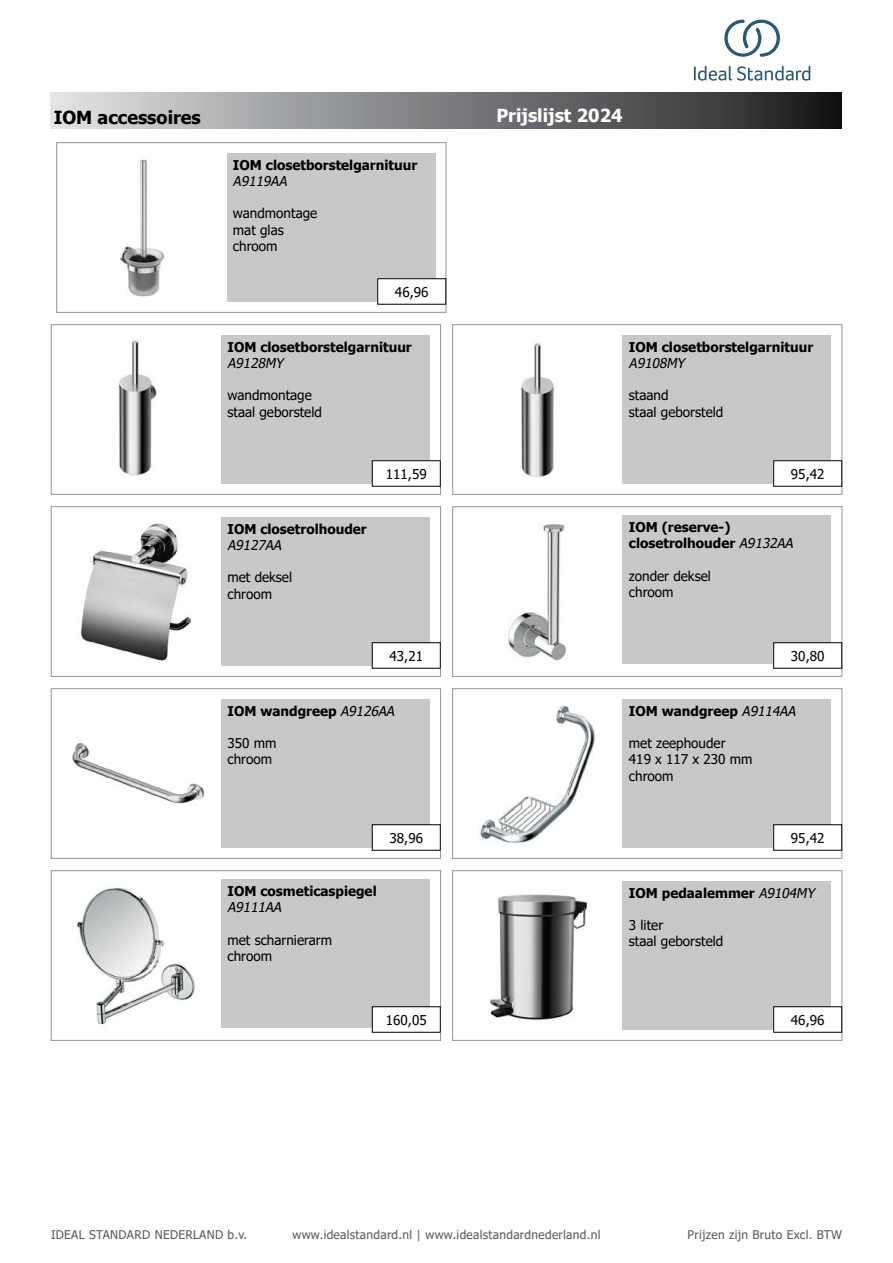
<style>
.page{position:relative;width:893px;height:1263px;background:#fff}
.page>*{position:absolute;margin:0;border:0;box-sizing:border-box;transform-origin:0 0}
.t1{font:700 18px "Tahoma";color:#000}
.t2{font:700 18px "Tahoma";color:#fff}
.t3{font:13.5px/16.2px "Tahoma";color:#000}
.t4{font:700 13.5px/16.2px "Tahoma";color:#000}
.t5{font:italic 13.5px "Tahoma";color:#000}
.t6{font:12px "Tahoma";letter-spacing:.025em;color:#58595b}
.s1{font-weight:400;font-style:italic}
</style>
<div class="page">
<div style="left:51px;top:92px;width:791px;height:37px;background:linear-gradient(to right,#dee1e3,#1a1a1b)"></div>
<div style="left:51px;top:870px;width:390px;height:170px;border:1px solid #939598"></div>
<img style="left:76px;top:888px;width:119px;height:139px">
<div style="left:221px;top:879px;width:209px;height:149px;background:#c7c8ca"></div>
<div style="left:452px;top:870px;width:390px;height:170px;border:1px solid #939598"></div>
<img style="left:490px;top:894px;width:98px;height:126px">
<div style="left:622px;top:881px;width:209px;height:149px;background:#c7c8ca"></div>
<div style="left:452px;top:688px;width:390px;height:170px;border:1px solid #939598"></div>
<img style="left:480px;top:705px;width:115px;height:138px">
<div style="left:622px;top:699px;width:209px;height:149px;background:#c7c8ca"></div>
<div style="left:51px;top:688px;width:390px;height:170px;border:1px solid #939598"></div>
<img style="left:72px;top:743px;width:132px;height:61px">
<div style="left:221px;top:699px;width:209px;height:149px;background:#c7c8ca"></div>
<div style="left:452px;top:506px;width:390px;height:170px;border:1px solid #939598"></div>
<img style="left:508px;top:524px;width:58px;height:137px">
<div style="left:622px;top:515px;width:209px;height:149px;background:#c7c8ca"></div>
<div style="left:51px;top:506px;width:390px;height:170px;border:1px solid #939598"></div>
<img style="left:80px;top:523px;width:112px;height:138px">
<div style="left:221px;top:517px;width:209px;height:149px;background:#c7c8ca"></div>
<div style="left:452px;top:324px;width:390px;height:171px;border:1px solid #939598"></div>
<img style="left:521px;top:343px;width:34px;height:134px">
<div style="left:622px;top:335px;width:209px;height:149px;background:#c7c8ca"></div>
<div style="left:51px;top:324px;width:390px;height:171px;border:1px solid #939598"></div>
<img style="left:118px;top:340px;width:39px;height:136px">
<div style="left:221px;top:335px;width:209px;height:149px;background:#c7c8ca"></div>
<div style="left:56px;top:142px;width:390px;height:171px;border:1px solid #939598"></div>
<img style="left:120px;top:159px;width:45px;height:138px">
<div style="left:227px;top:153px;width:208px;height:149px;background:#c7c8ca"></div>
<div style="left:372px;top:1007px;width:68px;height:25px;background:#fff"></div>
<div style="left:372px;top:1006px;width:68px;height:26px;border:1px solid #000"></div>
<div style="left:774px;top:1007px;width:68px;height:25px;background:#fff"></div>
<div style="left:773px;top:1006px;width:69px;height:26px;border:1px solid #000"></div>
<div style="left:774px;top:825px;width:68px;height:25px;background:#fff"></div>
<div style="left:773px;top:824px;width:69px;height:26px;border:1px solid #000"></div>
<div style="left:372px;top:825px;width:68px;height:25px;background:#fff"></div>
<div style="left:372px;top:824px;width:68px;height:26px;border:1px solid #000"></div>
<div style="left:774px;top:643px;width:68px;height:25px;background:#fff"></div>
<div style="left:773px;top:642px;width:69px;height:26px;border:1px solid #000"></div>
<div style="left:372px;top:643px;width:68px;height:25px;background:#fff"></div>
<div style="left:372px;top:642px;width:68px;height:26px;border:1px solid #000"></div>
<div style="left:774px;top:461px;width:68px;height:25px;background:#fff"></div>
<div style="left:773px;top:460px;width:69px;height:26px;border:1px solid #000"></div>
<div style="left:372px;top:461px;width:68px;height:25px;background:#fff"></div>
<div style="left:372px;top:460px;width:68px;height:26px;border:1px solid #000"></div>
<div style="left:378px;top:279px;width:68px;height:25px;background:#fff"></div>
<svg style="left:694px;top:66px;width:116px;height:15px"></svg>
<svg style="left:724px;top:20px;width:56px;height:37px"></svg>
<h1 class="t1" style="left:54px;top:105px;width:149px">IOM accessoires</h1>
<p class="t4" style="left:233px;top:157px;width:186px">IOM closetborstelgarnituur</p>
<p class="t5" style="left:233px;top:172px;width:59px">A9119AA</p>
<p class="t3" style="left:233px;top:206px;width:86px">wandmontage mat glas chroom</p>
<p class="t3" style="left:395px;top:284px;width:35px">46,96</p>
<p class="t4" style="left:227px;top:339px;width:186px">IOM closetborstelgarnituur</p>
<p class="t5" style="left:227px;top:354px;width:61px">A9128MY</p>
<p class="t3" style="left:227px;top:388px;width:96px">wandmontage staal geborsteld</p>
<h1 class="t2" style="left:496px;top:103px;width:128px">Prijslijst 2024</h1>
<p class="t4" style="left:629px;top:339px;width:186px">IOM closetborstelgarnituur</p>
<p class="t5" style="left:629px;top:354px;width:61px">A9108MY</p>
<p class="t3" style="left:629px;top:388px;width:96px">staand<br>staal geborsteld</p>
<p class="t4" style="left:227px;top:521px;width:141px">IOM closetrolhouder</p>
<p class="t5" style="left:227px;top:536px;width:59px">A9127AA</p>
<p class="t3" style="left:227px;top:570px;width:66px">met deksel chroom</p>
<p class="t3" style="left:386px;top:466px;width:42px">111,59</p>
<p class="t3" style="left:791px;top:466px;width:35px">95,42</p>
<p class="t4" style="left:629px;top:520px;width:169px">IOM (reserve-) closetrolhouder <span class="s1">A9132AA</span></p>
<p class="t3" style="left:629px;top:568px;width:83px">zonder deksel chroom</p>
<p class="t3" style="left:389px;top:648px;width:35px">43,21</p>
<p class="t3" style="left:791px;top:648px;width:35px">30,80</p>
<p class="t4" style="left:227px;top:703px;width:172px">IOM wandgreep <span class="s1">A9126AA</span></p>
<p class="t3" style="left:227px;top:736px;width:51px">350 mm chroom</p>
<p class="t4" style="left:629px;top:703px;width:172px">IOM wandgreep <span class="s1">A9114AA</span></p>
<p class="t3" style="left:629px;top:736px;width:125px">met zeephouder<br>419 x 117 x 230 mm chroom</p>
<p class="t3" style="left:389px;top:830px;width:35px">38,96</p>
<p class="t3" style="left:791px;top:830px;width:35px">95,42</p>
<p class="t4" style="left:227px;top:884px;width:151px">IOM cosmeticaspiegel</p>
<p class="t5" style="left:227px;top:898px;width:59px">A9111AA</p>
<p class="t3" style="left:227px;top:932px;width:106px">met scharnierarm chroom</p>
<p class="t4" style="left:629px;top:885px;width:190px">IOM pedaalemmer <span class="s1">A9104MY</span></p>
<p class="t3" style="left:629px;top:918px;width:96px">3 liter<br>staal geborsteld</p>
<p class="t3" style="left:386px;top:1012px;width:42px">160,05</p>
<p class="t3" style="left:791px;top:1012px;width:35px">46,96</p>
<p class="t6" style="left:51px;top:1227px;width:198px">IDEAL STANDARD NEDERLAND b.v.</p>
<p class="t6" style="left:292px;top:1227px;width:309px">www.idealstandard.nl | www.idealstandardnederland.nl</p>
<p class="t6" style="left:688px;top:1227px;width:156px">Prijzen zijn Bruto Excl. BTW</p>
</div>
